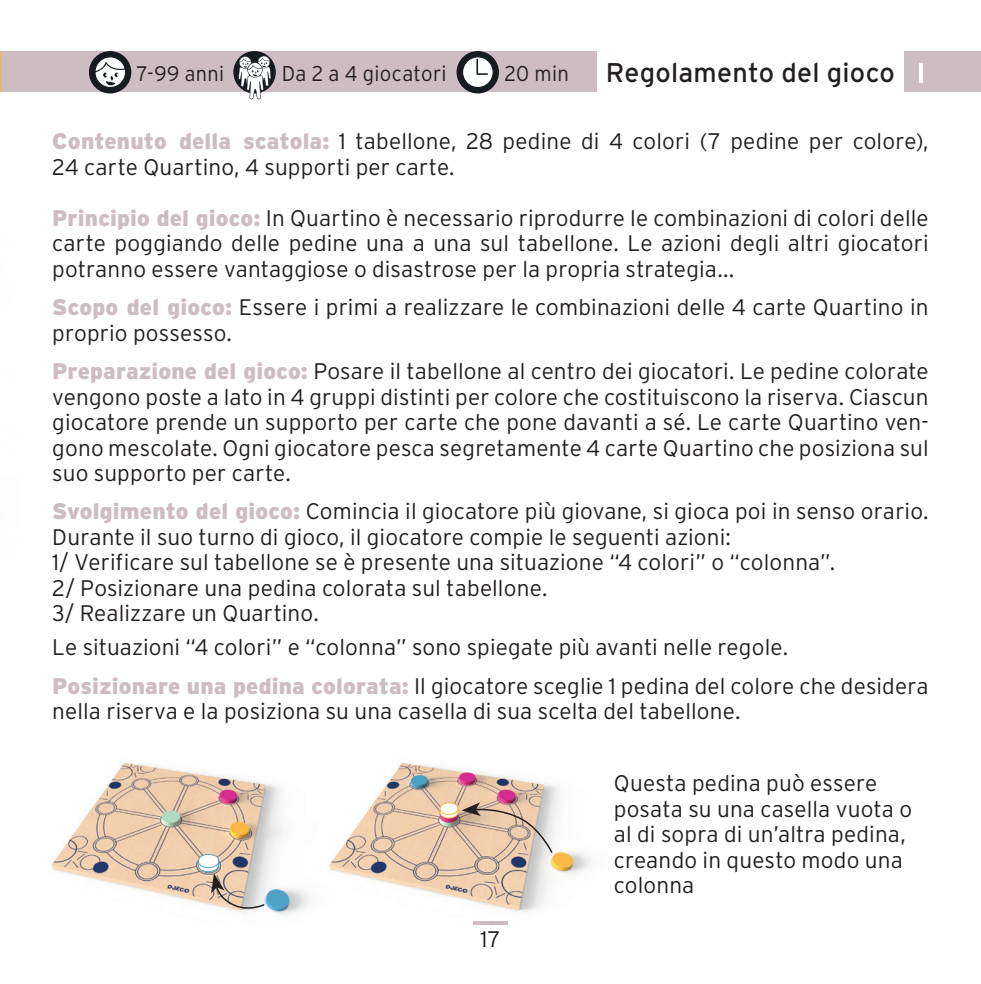
<style>
.page{position:relative;width:981px;height:984px;background:#fff}
.page>*{position:absolute;margin:0;border:0;box-sizing:border-box;transform-origin:0 0}
.t1{font:27px "Interstate";letter-spacing:.01em;color:#231f20}
.t2{font:300 22.5px/25.5px "Interstate";letter-spacing:.005em;color:#231f20}
.t3{font:300 21.3px "Interstate";letter-spacing:.015em;color:#231f20;scale:.95 1}
.t4{font:300 21px "Interstate";letter-spacing:.02em;color:#231f20;scale:.95 1}
.s1{font-weight:900;color:#cebcc3}
</style>
<div class="page">
<div style="left:1px;top:51px;width:595px;height:41px;background:#cebcc3"></div>
<div style="left:904px;top:51px;width:76px;height:41px;background:#cebcc3"></div>
<hr style="left:0;top:51px;width:1px;height:41px;background:#fcb542">
<svg style="left:919px;top:63px;width:3px;height:20px"></svg>
<div style="left:89px;top:51px;width:42px;height:42px;background:#161b1f;border-radius:50%"></div>
<svg style="left:94px;top:56px;width:32px;height:32px"></svg>
<div style="left:233px;top:51px;width:43px;height:42px;background:#161b1f;border-radius:50%"></div>
<svg style="left:238px;top:56px;width:33px;height:43px"></svg>
<div style="left:456px;top:51px;width:43px;height:42px;background:#161b1f;border-radius:50%"></div>
<svg style="left:462px;top:56px;width:31px;height:32px"></svg>
<img style="left:51px;top:762px;width:259px;height:153px">
<img style="left:329px;top:762px;width:263px;height:163px">
<svg style="left:197px;top:852px;width:68px;height:58px;background:#cec2b6"></svg>
<svg style="left:439px;top:801px;width:114px;height:52px;background:#d6bca7"></svg>
<p class="t4" style="left:137px;top:62px;width:93px">7-99 anni</p>
<p class="t3" style="left:282px;top:62px;width:175px">Da 2 a 4 giocatori</p>
<p class="t3" style="left:504px;top:62px;width:70px">20 min</p>
<p class="t1" style="left:605px;top:58px;width:291px">Regolamento del gioco</p>
<p class="t2" style="left:52px;top:128px;width:877px"><span class="s1">Contenuto della scatola:</span> 1 tabellone, 28 pedine di 4 colori (7 pedine per colore),<br>24 carte Quartino, 4 supporti per carte.</p>
<p class="t2" style="left:52px;top:205px;width:877px;text-align:justify"><span class="s1">Principio del gioco:</span> In Quartino è necessario riprodurre le combinazioni di colori delle carte poggiando delle pedine una a una sul tabellone. Le azioni degli altri giocatori potranno essere vantaggiose o disastrose per la propria strategia...</p>
<p class="t2" style="left:52px;top:294px;width:877px"><span class="s1">Scopo del gioco:</span> Essere i primi a realizzare le combinazioni delle 4 carte Quartino in proprio possesso.</p>
<p class="t2" style="left:52px;top:358px;width:877px;text-align:justify"><span class="s1">Preparazione del gioco:</span> Posare il tabellone al centro dei giocatori. Le pedine colorate vengono poste a lato in 4 gruppi distinti per colore che costituiscono la riserva. Ciascun giocatore prende un supporto per carte che pone davanti a sé. Le carte Quartino ven&shy;gono mescolate. Ogni giocatore pesca segretamente 4 carte Quartino che posiziona sul suo supporto per carte.</p>
<p class="t2" style="left:52px;top:498px;width:877px"><span class="s1">Svolgimento del gioco:</span> Comincia il giocatore più giovane, si gioca poi in senso orario.<br>Durante il suo turno di gioco, il giocatore compie le seguenti azioni:<br>1/ Verificare sul tabellone se è presente una situazione “4 colori” o “colonna”.<br>2/ Posizionare una pedina colorata sul tabellone.<br>3/ Realizzare un Quartino.</p>
<p class="t2" style="left:52px;top:628px;width:877px;line-height:38.4px">Le situazioni “4 colori” e “colonna” sono spiegate più avanti nelle regole.<br><span class="s1">Posizionare una pedina colorata:</span> Il giocatore sceglie 1 pedina del colore che desidera</p>
<p class="t2" style="left:52px;top:698px;width:689px">nella riserva e la posiziona su una casella di sua scelta del tabellone.</p>
<p class="t2" style="left:480px;top:925px;width:22px">17</p>
<p class="t2" style="left:614px;top:770px;width:300px">Questa pedina può essere posata su una casella vuota o al di sopra di un’altra pedina, creando in questo modo una colonna</p>
</div>
